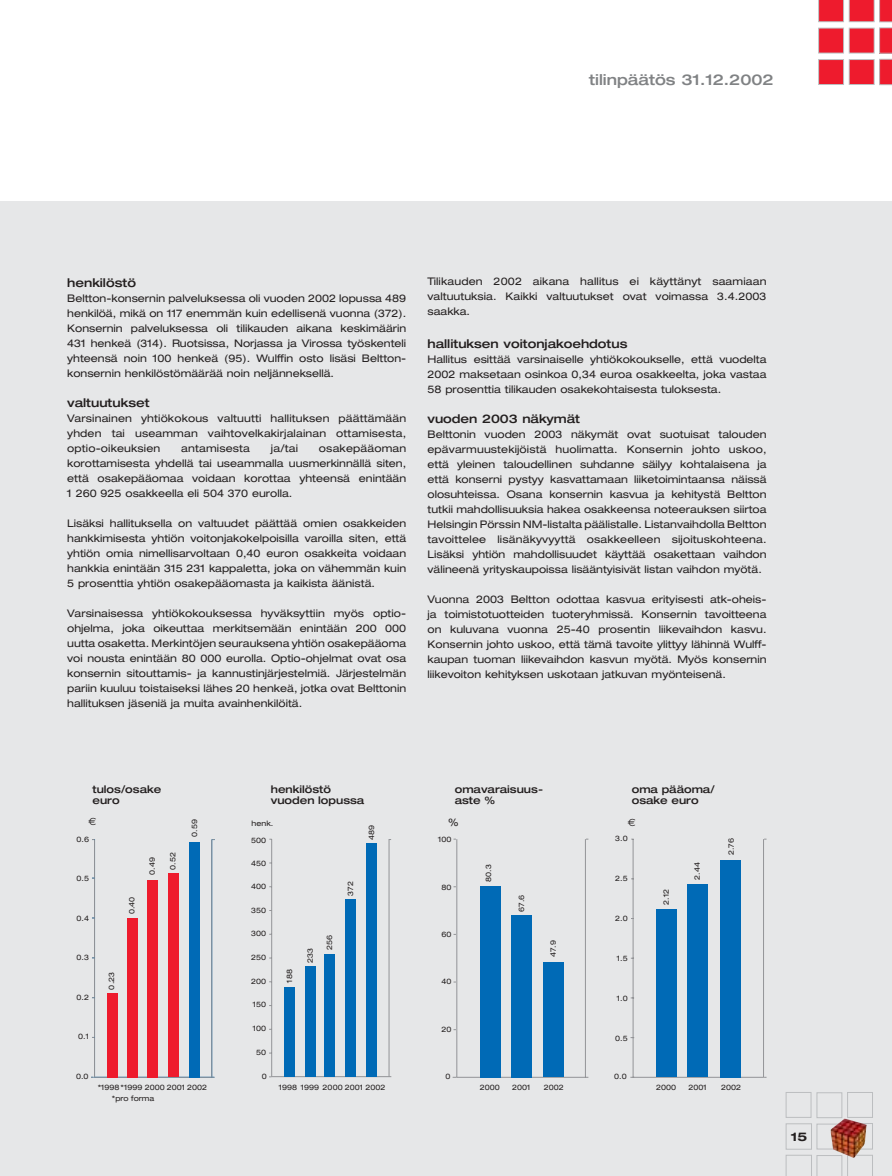
<style>
.page{position:relative;width:892px;height:1176px;background:#fff}
.page>*{position:absolute;margin:0;border:0;box-sizing:border-box;transform-origin:0 0}
.t1{font:500 expanded 15px "Helvetica Neue";color:#808284}
.t2{font:500 expanded 12px "Helvetica Neue";color:#231f1f}
.t3{font:700 expanded 12px "Helvetica Neue";color:#231f1f}
.t4{font:expanded 10.5px/15px "Helvetica Neue";color:#231f1f;text-align:justify}
.t5{font:500 expanded 10.5px/11.2px "Helvetica Neue";color:#231f1f}
.t6{font:10.5px "Euro Sans";color:#231f1f}
.t7{font:expanded 7.5px "Helvetica Neue";color:#231f1f}
</style>
<div class="page">
<div style="left:0;top:201px;width:892px;height:975px;background:#e6e7e8"></div>
<svg style="left:785px;top:1092px;width:88px;height:84px"></svg>
<img style="left:831px;top:1118px;width:35px;height:40px">
<hr style="left:95px;top:1077px;width:119px;height:1px;background:#939497">
<hr style="left:94px;top:839px;width:1px;height:238px;background:#939497">
<hr style="left:211px;top:839px;width:1px;height:238px;background:#939497">
<div style="left:148px;top:880px;width:10px;height:197px;background:#ee1b2d"></div>
<div style="left:169px;top:873px;width:10px;height:204px;background:#ee1b2d"></div>
<div style="left:127px;top:918px;width:10px;height:159px;background:#ee1b2d"></div>
<div style="left:108px;top:993px;width:10px;height:84px;background:#ee1b2d"></div>
<div style="left:190px;top:842px;width:10px;height:235px;background:#006ab6"></div>
<hr style="left:272px;top:1076px;width:119px;height:1px;background:#939497">
<hr style="left:271px;top:839px;width:1px;height:237px;background:#939497">
<hr style="left:389px;top:839px;width:1px;height:237px;background:#939497">
<div style="left:346px;top:899px;width:10px;height:177px;background:#006ab6"></div>
<div style="left:367px;top:843px;width:10px;height:233px;background:#006ab6"></div>
<div style="left:325px;top:953px;width:10px;height:123px;background:#006ab6"></div>
<div style="left:305px;top:966px;width:11px;height:110px;background:#006ab6"></div>
<div style="left:285px;top:987px;width:10px;height:89px;background:#006ab6"></div>
<hr style="left:457px;top:1077px;width:128px;height:1px;background:#939497">
<hr style="left:456px;top:839px;width:1px;height:238px;background:#939497">
<hr style="left:585px;top:839px;width:1px;height:238px;background:#939497">
<div style="left:511px;top:915px;width:21px;height:162px;background:#006ab6"></div>
<div style="left:543px;top:962px;width:20px;height:115px;background:#006ab6"></div>
<div style="left:480px;top:886px;width:20px;height:191px;background:#006ab6"></div>
<hr style="left:633px;top:1077px;width:131px;height:1px;background:#939497">
<hr style="left:633px;top:839px;width:1px;height:238px;background:#939497">
<hr style="left:763px;top:839px;width:1px;height:238px;background:#939497">
<div style="left:688px;top:884px;width:20px;height:193px;background:#006ab6"></div>
<div style="left:720px;top:859px;width:21px;height:218px;background:#006ab6"></div>
<div style="left:656px;top:909px;width:20px;height:168px;background:#006ab6"></div>
<svg style="left:818px;top:0;width:74px;height:85px"></svg>
<h1 class="t1" style="left:589px;top:74px;width:186px">tilinpäätös 31.12.2002</h1>
<p class="t2" style="left:67px;top:278px;width:70px">henkilöstö</p>
<p class="t4" style="left:67px;top:291px;width:341px">Beltton-konsernin palveluksessa oli vuoden 2002 lopussa 489 henkilöä, mikä on 117 enemmän kuin edellisenä vuonna (372).<br>Konsernin palveluksessa oli tilikauden aikana keskimäärin 431 henkeä (314). Ruotsissa, Norjassa ja Virossa työskenteli yhteensä noin 100 henkeä (95). Wulffin osto lisäsi Beltton&shy;konsernin henkilöstömäärää noin neljänneksellä.</p>
<p class="t2" style="left:67px;top:398px;width:84px">valtuutukset</p>
<p class="t4" style="left:67px;top:411px;width:341px">Varsinainen yhtiökokous valtuutti hallituksen päättämään yhden tai useamman vaihtovelkakirjalainan ottamisesta, optio-oikeuksien</p>
<p class="t4" style="left:181px;top:441px;width:70px">antamisesta</p>
<p class="t4" style="left:271px;top:441px;width:29px">ja/tai</p>
<p class="t4" style="left:67px;top:441px;width:341px;text-indent:252px">osakepääoman korottamisesta yhdellä tai useammalla uusmerkinnällä siten, että osakepääomaa voidaan korottaa yhteensä enintään 1 260 925 osakkeella eli 504 370 eurolla.</p>
<p class="t4" style="left:67px;top:516px;width:341px">Lisäksi hallituksella on valtuudet päättää omien osakkeiden hankkimisesta yhtiön voitonjakokelpoisilla varoilla siten, että yhtiön omia nimellisarvoltaan 0,40 euron osakkeita voidaan hankkia enintään 315 231 kappaletta, joka on vähemmän kuin 5 prosenttia yhtiön osakepääomasta ja kaikista äänistä.</p>
<p class="t4" style="left:67px;top:606px;width:341px">Varsinaisessa yhtiökokouksessa hyväksyttiin myös optio&shy;ohjelma, joka oikeuttaa merkitsemään enintään 200 000 uutta osaketta. Merkintöjen seurauksena yhtiön osakepääoma voi nousta enintään 80 000 eurolla. Optio-ohjelmat ovat osa konsernin sitouttamis- ja kannustinjärjestelmiä. Järjestelmän pariin kuuluu toistaiseksi lähes 20 henkeä, jotka ovat Belttonin hallituksen jäseniä ja muita avainhenkilöitä.</p>
<p class="t4" style="left:427px;top:275px;width:341px">Tilikauden 2002 aikana hallitus ei käyttänyt saamiaan valtuutuksia. Kaikki valtuutukset ovat voimassa 3.4.2003 saakka.</p>
<p class="t2" style="left:427px;top:339px;width:201px">hallituksen voitonjakoehdotus</p>
<p class="t4" style="left:427px;top:352px;width:341px">Hallitus esittää varsinaiselle yhtiökokoukselle, että vuodelta 2002 maksetaan osinkoa 0,34 euroa osakkeelta, joka vastaa 58 prosenttia tilikauden osakekohtaisesta tuloksesta.</p>
<p class="t2" style="left:427px;top:414px;width:154px">vuoden 2003 näkymät</p>
<p class="t4" style="left:427px;top:427px;width:341px">Belttonin vuoden 2003 näkymät ovat suotuisat talouden epävarmuustekijöistä huolimatta. Konsernin johto uskoo, että yleinen taloudellinen suhdanne säilyy kohtalaisena ja että konserni pystyy kasvattamaan liiketoimintaansa näissä olosuhteissa. Osana konsernin kasvua ja kehitystä Beltton tutkii mahdollisuuksia hakea osakkeensa noteerauksen siirtoa Helsingin Pörssin NM-listalta päälistalle. Listanvaihdolla Beltton tavoittelee lisänäkyvyyttä osakkeelleen sijoituskohteena.<br>Lisäksi yhtiön mahdollisuudet käyttää osakettaan vaihdon välineenä yrityskaupoissa lisääntyisivät listan vaihdon myötä.</p>
<p class="t4" style="left:427px;top:592px;width:341px">Vuonna 2003 Beltton odottaa kasvua erityisesti atk-oheis&shy;ja toimistotuotteiden tuoteryhmissä. Konsernin tavoitteena on kuluvana vuonna 25-40 prosentin liikevaihdon kasvu.<br>Konsernin johto uskoo, että tämä tavoite ylittyy lähinnä Wulff&shy;kaupan tuoman liikevaihdon kasvun myötä. Myös konsernin liikevoiton kehityksen uskotaan jatkuvan myönteisenä.</p>
<p class="t5" style="left:92px;top:784px;width:70px">tulos/osake euro</p>
<p class="t6" style="left:89px;top:815px;width:9px">€</p>
<p class="t7" style="left:77px;top:836px;width:14px">0.6</p>
<p class="t7" style="left:77px;top:876px;width:14px">0.5</p>
<p class="t7" style="left:77px;top:915px;width:14px">0.4</p>
<p class="t7" style="left:129px;top:914px;width:19px;rotate:-90deg">0.40</p>
<p class="t7" style="left:149px;top:874px;width:19px;rotate:-90deg">0.49</p>
<p class="t7" style="left:170px;top:870px;width:19px;rotate:-90deg">0.52</p>
<p class="t7" style="left:192px;top:837px;width:19px;rotate:-90deg">0.59</p>
<p class="t5" style="left:271px;top:784px;width:95px">henkilöstö vuoden lopussa</p>
<p class="t7" style="left:252px;top:820px;width:23px">henk.</p>
<p class="t7" style="left:369px;top:840px;width:17px;rotate:-90deg">489</p>
<p class="t7" style="left:251px;top:837px;width:17px">500</p>
<p class="t7" style="left:251px;top:860px;width:17px">450</p>
<p class="t7" style="left:251px;top:883px;width:17px">400</p>
<p class="t7" style="left:251px;top:907px;width:17px">350</p>
<p class="t7" style="left:348px;top:896px;width:16px;rotate:-90deg">372</p>
<p class="t5" style="left:455px;top:784px;width:90px">omavaraisuus&shy;aste %</p>
<p class="t4" style="left:448px;top:816px;width:12px">%</p>
<p class="t7" style="left:438px;top:837px;width:15px">100</p>
<p class="t7" style="left:441px;top:884px;width:12px">80</p>
<p class="t7" style="left:486px;top:881px;width:19px;rotate:-90deg">80.3</p>
<p class="t7" style="left:519px;top:911px;width:18px;rotate:-90deg">67.6</p>
<p class="t5" style="left:632px;top:784px;width:84px">oma pääoma/ osake euro</p>
<p class="t6" style="left:628px;top:816px;width:9px">€</p>
<p class="t7" style="left:615px;top:836px;width:14px">3.0</p>
<p class="t7" style="left:615px;top:875px;width:14px">2.5</p>
<p class="t7" style="left:615px;top:915px;width:14px">2.0</p>
<p class="t7" style="left:663px;top:905px;width:17px;rotate:-90deg">2.12</p>
<p class="t7" style="left:694px;top:880px;width:19px;rotate:-90deg">2.44</p>
<p class="t7" style="left:728px;top:855px;width:18px;rotate:-90deg">2.76</p>
<p class="t7" style="left:77px;top:955px;width:14px">0.3</p>
<p class="t7" style="left:251px;top:930px;width:17px">300</p>
<p class="t7" style="left:251px;top:954px;width:17px">250</p>
<p class="t7" style="left:307px;top:962px;width:17px;rotate:-90deg">233</p>
<p class="t7" style="left:327px;top:950px;width:17px;rotate:-90deg">256</p>
<p class="t7" style="left:441px;top:931px;width:12px">60</p>
<p class="t7" style="left:550px;top:957px;width:18px;rotate:-90deg">47.9</p>
<p class="t7" style="left:617px;top:955px;width:12px">1.5</p>
<p class="t7" style="left:109px;top:989px;width:19px;rotate:-90deg">0.23</p>
<p class="t7" style="left:251px;top:978px;width:17px">200</p>
<p class="t7" style="left:287px;top:982px;width:15px;rotate:-90deg">188</p>
<p class="t7" style="left:441px;top:979px;width:12px">40</p>
<p class="t7" style="left:77px;top:994px;width:14px">0.2</p>
<p class="t7" style="left:253px;top:1002px;width:15px">150</p>
<p class="t7" style="left:617px;top:995px;width:12px">1.0</p>
<p class="t7" style="left:253px;top:1025px;width:15px">100</p>
<p class="t7" style="left:441px;top:1026px;width:12px">20</p>
<p class="t7" style="left:78px;top:1034px;width:12px">0.1</p>
<p class="t7" style="left:615px;top:1035px;width:14px">0.5</p>
<p class="t7" style="left:256px;top:1049px;width:12px">50</p>
<p class="t7" style="left:76px;top:1073px;width:14px">0.0</p>
<p class="t7" style="left:262px;top:1073px;width:7px">0</p>
<p class="t7" style="left:445px;top:1073px;width:7px">0</p>
<p class="t7" style="left:614px;top:1073px;width:14px">0.0</p>
<p class="t7" style="left:98px;top:1084px;width:111px">*1998 *1999 2000 2001 2002</p>
<p class="t7" style="left:279px;top:1084px;width:108px">1998 1999 2000 2001 2002</p>
<p class="t7" style="left:480px;top:1084px;width:22px">2000</p>
<p class="t7" style="left:512px;top:1084px;width:20px">2001</p>
<p class="t7" style="left:544px;top:1084px;width:22px">2002</p>
<p class="t7" style="left:656px;top:1084px;width:22px">2000</p>
<p class="t7" style="left:688px;top:1084px;width:20px">2001</p>
<p class="t7" style="left:721px;top:1084px;width:22px">2002</p>
<p class="t7" style="left:112px;top:1095px;width:44px">*pro forma</p>
<p class="t3" style="left:791px;top:1132px;width:18px">15</p>
</div>
